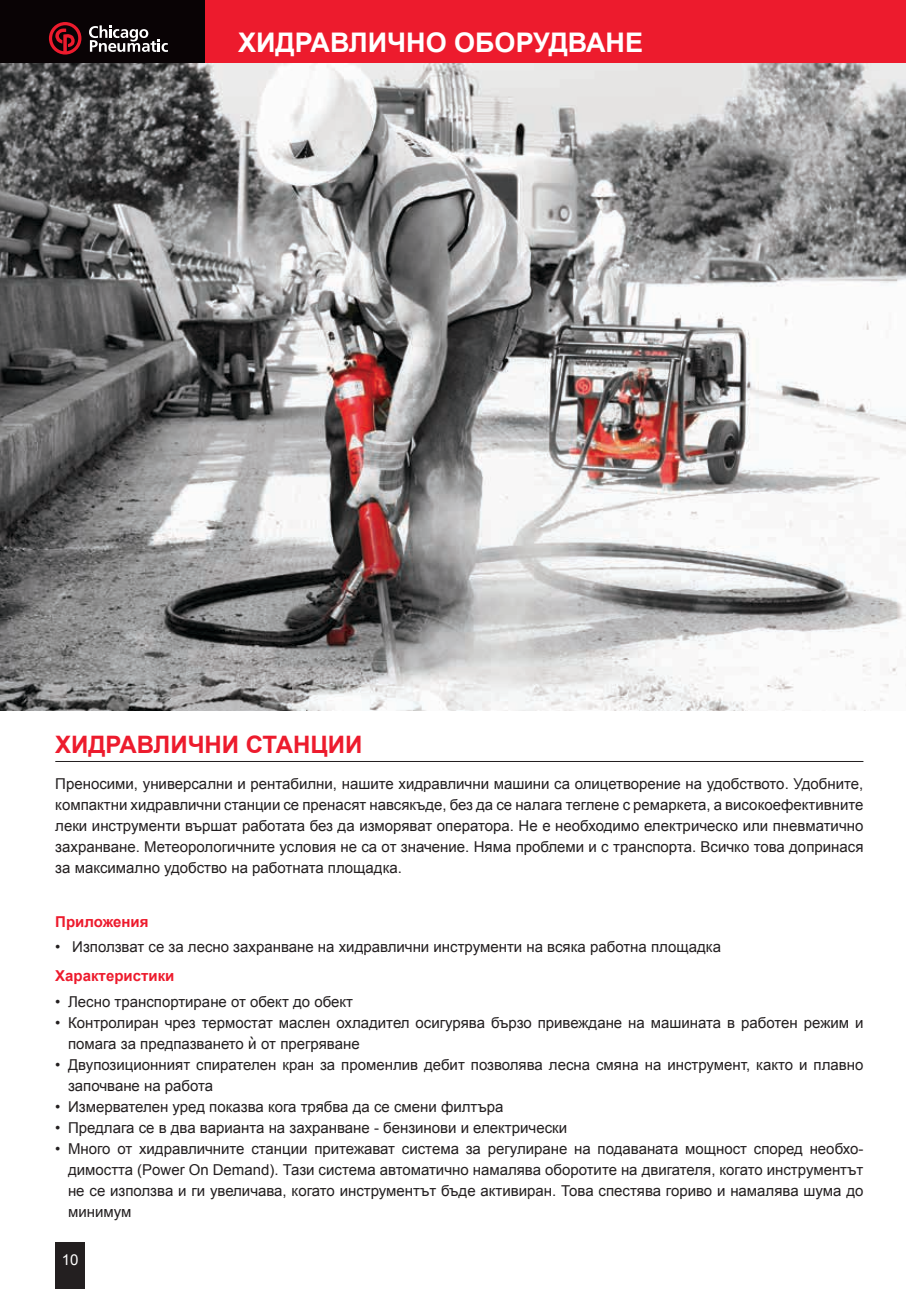
<style>
.page{position:relative;width:906px;height:1289px;background:#fff}
.page>*{position:absolute;margin:0;border:0;box-sizing:border-box;transform-origin:0 0}
.t1{font:700 27px "Arial";color:#fff}
.t2{font:700 24px "Arial";color:#ed1b2d}
.t3{font:15px/21px "Arial";color:#231f20;text-align:justify}
.t4{font:700 15px "Arial";color:#ed1b2d}
.t5{font:15px "Arial";color:#fff}
.s1{font-family:"Tahoma"}
</style>
<div class="page">
<div style="left:0;top:0;width:906px;height:64px;background:#ed1b2d"></div>
<div style="left:0;top:0;width:204px;height:64px;background:#090305"></div>
<svg style="left:89px;top:25px;width:79px;height:27px"></svg>
<svg style="left:49px;top:22px;width:32px;height:33px"></svg>
<div style="left:55px;top:1242px;width:30px;height:46px;background:#231f20"></div>
<hr style="left:55px;top:761px;width:808px;height:1px;background:#231f20">
<img style="left:0;top:64px;width:906px;height:646px">
<h1 class="t1" style="left:238px;top:25px;width:349px">хидравлично ОБОРУДВАНЕ</h1>
<h2 class="t2" style="left:55px;top:729px;width:68px">ХИДРАВЛИЧНИ</h2>
<h2 class="t2" style="left:246px;top:729px;width:18px">СТАНЦИИ</h2>
<p class="t3" style="left:55px;top:773px;width:809px">Преносими, универсални и рентабилни, нашите хидравлични машини са олицетворение на удобството. Удобните, компактни хидравлични станции се пренасят навсякъде, без да се налага теглене с ремаркета, а високоефективните леки инструменти вършат работата без да изморяват оператора. Не е необходимо електрическо или пневматично захранване. Метеорологичните условия не са от значение. Няма проблеми и с транспорта. Всичко това допринася за максимално удобство на работната площадка.</p>
<p class="t4" style="left:55px;top:911px;width:95px">Приложения</p>
<p class="t3" style="left:55px;top:936px;width:667px">• Използват се за лесно захранване на хидравлични инструменти на всяка работна площадка</p>
<p class="t4" style="left:55px;top:966px;width:121px">Характеристики</p>
<p class="t3" style="left:55px;top:990px;width:299px">• Л есно транспортиране от обект до обект</p>
<p class="t3" style="left:68px;top:1011px;width:797px;text-indent:-13px">• Контролиран чрез термостат маслен охладител осигурява бързо привеждане на машината в работен режим и помага за предпазването <span class="s1">ѝ</span> от прегряване</p>
<p class="t3" style="left:68px;top:1053px;width:797px;text-indent:-13px">• Двупозиционният спирателен кран за променлив дебит позволява лесна смяна на инструмент, както и плавно започване на работа</p>
<p class="t3" style="left:55px;top:1095px;width:450px">• Измервателен уред показва кога трябва да се смени филтъра</p>
<p class="t3" style="left:55px;top:1116px;width:513px">• Предлага се в два варианта на захранване - бензинови и електрически</p>
<p class="t3" style="left:68px;top:1137px;width:797px;text-indent:-13px">• Много от хидравличните станции притежават система за регулиране на подаваната мощност според необхо&shy;димостта (Power On Demand). Тази система автоматично намалява оборотите на двигателя, когато инструментът не се използва и ги увеличава, когато инструментът бъде активиран. Това спестява гориво и намалява шума до минимум</p>
<p class="t5" style="left:62px;top:1249px;width:18px">10</p>
</div>
